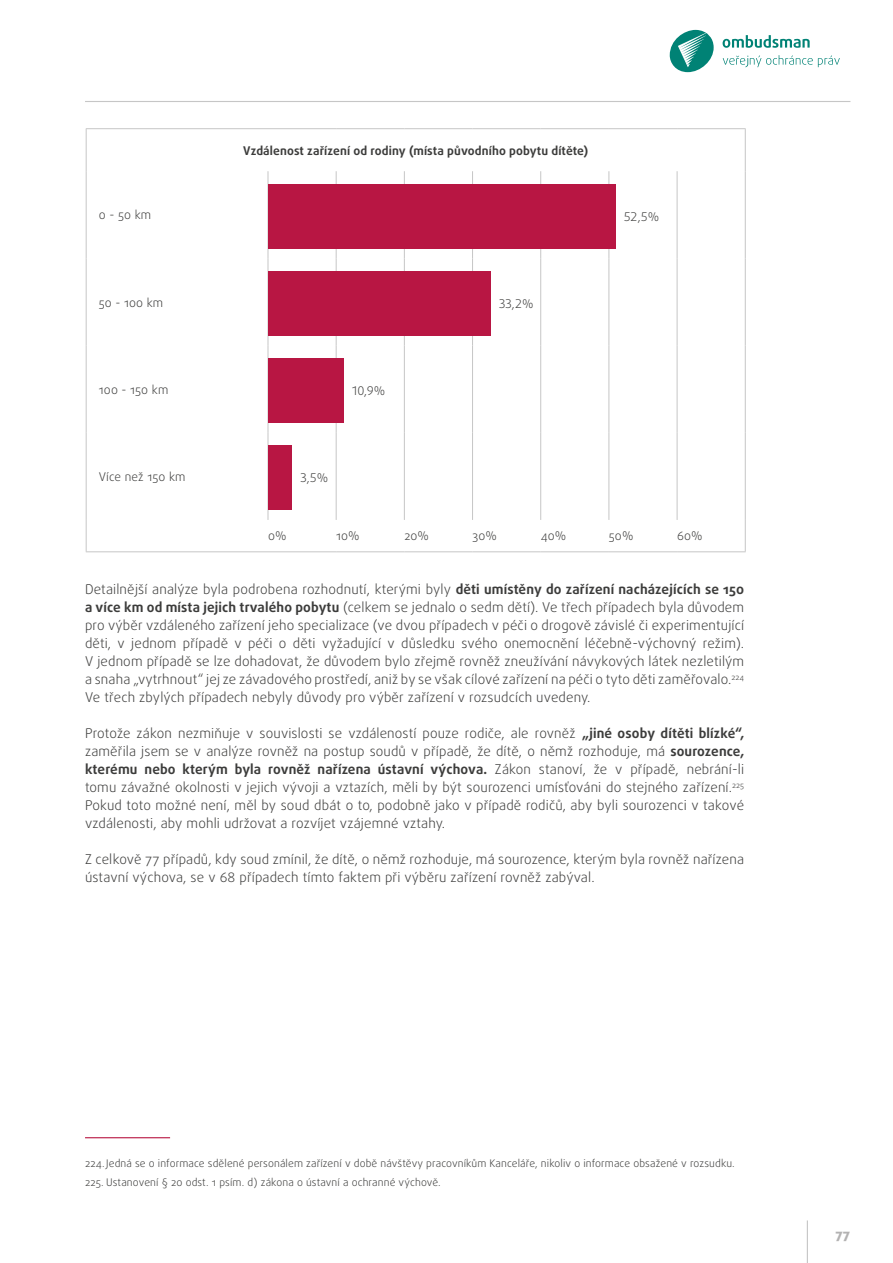
<style>
.page{position:relative;width:893px;height:1263px;background:#fff}
.page>*{position:absolute;margin:0;border:0;box-sizing:border-box;transform-origin:0 0}
.normal_text{font:300 13.5px/18px "Daxline Pro";letter-spacing:.01em;color:#3c3c3b;text-align:justify}
.t1{font:13.5px "Daxline Pro Extra Bold 2";color:#b3b2b2}
.table_text{font:12px "Daxline Pro Bold 2";letter-spacing:.01em;color:#3c3c3b}
.table_text-2{font:300 12px "Daxline Pro";letter-spacing:.01em;color:#3c3c3b}
.table_text-3{font:12px "Daxline Pro Light 2";letter-spacing:.01em;color:#3c3c3b}
.t2{font:300 10.5px "Daxline Pro";letter-spacing:.01em;color:#3c3c3b}
.s1{font-family:"Daxline Pro Bold 2";font-weight:400}
.s2{font-family:"Daxline Pro Light 2";font-weight:400}
</style>
<div class="page">
<hr style="left:807px;top:1220px;width:1px;height:43px;background:#c6c6c6">
<svg style="left:670px;top:30px;width:44px;height:42px"></svg>
<svg style="left:723px;top:35px;width:87px;height:13px"></svg>
<svg style="left:723px;top:55px;width:117px;height:12px"></svg>
<hr style="left:85px;top:101px;width:765px;height:1px;background:#c6c6c6">
<hr style="left:268px;top:171px;width:1px;height:87px;background:#c6c6c6">
<hr style="left:336px;top:171px;width:1px;height:87px;background:#c6c6c6">
<hr style="left:404px;top:171px;width:1px;height:87px;background:#c6c6c6">
<hr style="left:472px;top:171px;width:1px;height:87px;background:#c6c6c6">
<hr style="left:540px;top:171px;width:1px;height:87px;background:#c6c6c6">
<hr style="left:608px;top:171px;width:1px;height:87px;background:#c6c6c6">
<hr style="left:677px;top:171px;width:1px;height:87px;background:#c6c6c6">
<hr style="left:268px;top:258px;width:1px;height:88px;background:#c6c6c6">
<hr style="left:336px;top:258px;width:1px;height:88px;background:#c6c6c6">
<hr style="left:404px;top:258px;width:1px;height:88px;background:#c6c6c6">
<hr style="left:472px;top:258px;width:1px;height:88px;background:#c6c6c6">
<hr style="left:540px;top:258px;width:1px;height:88px;background:#c6c6c6">
<hr style="left:608px;top:258px;width:1px;height:88px;background:#c6c6c6">
<hr style="left:677px;top:258px;width:1px;height:88px;background:#c6c6c6">
<hr style="left:268px;top:346px;width:1px;height:87px;background:#c6c6c6">
<hr style="left:336px;top:346px;width:1px;height:87px;background:#c6c6c6">
<hr style="left:404px;top:346px;width:1px;height:87px;background:#c6c6c6">
<hr style="left:472px;top:346px;width:1px;height:87px;background:#c6c6c6">
<hr style="left:540px;top:346px;width:1px;height:87px;background:#c6c6c6">
<hr style="left:608px;top:346px;width:1px;height:87px;background:#c6c6c6">
<hr style="left:677px;top:346px;width:1px;height:87px;background:#c6c6c6">
<hr style="left:268px;top:433px;width:1px;height:87px;background:#c6c6c6">
<hr style="left:336px;top:433px;width:1px;height:87px;background:#c6c6c6">
<hr style="left:404px;top:433px;width:1px;height:87px;background:#c6c6c6">
<hr style="left:472px;top:433px;width:1px;height:87px;background:#c6c6c6">
<hr style="left:540px;top:433px;width:1px;height:87px;background:#c6c6c6">
<hr style="left:608px;top:433px;width:1px;height:87px;background:#c6c6c6">
<hr style="left:677px;top:433px;width:1px;height:87px;background:#c6c6c6">
<hr style="left:86px;top:128px;width:182px;height:1px;background:#c6c6c6">
<hr style="left:86px;top:129px;width:1px;height:42px;background:#c6c6c6">
<hr style="left:268px;top:128px;width:68px;height:1px;background:#c6c6c6">
<hr style="left:336px;top:128px;width:68px;height:1px;background:#c6c6c6">
<hr style="left:404px;top:128px;width:69px;height:1px;background:#c6c6c6">
<hr style="left:473px;top:128px;width:68px;height:1px;background:#c6c6c6">
<hr style="left:541px;top:128px;width:68px;height:1px;background:#c6c6c6">
<hr style="left:609px;top:128px;width:68px;height:1px;background:#c6c6c6">
<hr style="left:677px;top:128px;width:69px;height:1px;background:#c6c6c6">
<hr style="left:745px;top:129px;width:1px;height:42px;background:#c6c6c6">
<hr style="left:86px;top:171px;width:1px;height:87px;background:#c6c6c6">
<hr style="left:745px;top:171px;width:1px;height:87px;background:#c6c6c6">
<hr style="left:86px;top:258px;width:1px;height:88px;background:#c6c6c6">
<hr style="left:745px;top:258px;width:1px;height:88px;background:#c6c6c6">
<hr style="left:86px;top:346px;width:1px;height:87px;background:#c6c6c6">
<hr style="left:745px;top:346px;width:1px;height:87px;background:#c6c6c6">
<hr style="left:86px;top:433px;width:1px;height:87px;background:#c6c6c6">
<hr style="left:745px;top:433px;width:1px;height:87px;background:#c6c6c6">
<hr style="left:86px;top:520px;width:1px;height:31px;background:#c6c6c6">
<hr style="left:745px;top:520px;width:1px;height:31px;background:#c6c6c6">
<hr style="left:86px;top:551px;width:182px;height:1px;background:#c6c6c6">
<hr style="left:268px;top:551px;width:68px;height:1px;background:#c6c6c6">
<hr style="left:336px;top:551px;width:68px;height:1px;background:#c6c6c6">
<hr style="left:404px;top:551px;width:69px;height:1px;background:#c6c6c6">
<hr style="left:473px;top:551px;width:68px;height:1px;background:#c6c6c6">
<hr style="left:541px;top:551px;width:68px;height:1px;background:#c6c6c6">
<hr style="left:609px;top:551px;width:68px;height:1px;background:#c6c6c6">
<hr style="left:677px;top:551px;width:69px;height:1px;background:#c6c6c6">
<hr style="left:85px;top:1137px;width:85px;height:1px;background:#b81643">
<div style="left:268px;top:445px;width:24px;height:64px;background:#b81643"></div>
<div style="left:268px;top:358px;width:76px;height:64px;background:#b81643"></div>
<div style="left:268px;top:272px;width:223px;height:64px;background:#b81643"></div>
<div style="left:268px;top:185px;width:348px;height:64px;background:#b81643"></div>
<p class="table_text" style="left:243px;top:143px;width:347px">Vzdálenost zařízení od rodiny (místa původního pobytu dítěte)</p>
<p class="table_text-2" style="left:99px;top:207px;width:54px">0 - 50 km</p>
<p class="table_text-2" style="left:624px;top:209px;width:37px">52,5%</p>
<p class="table_text-2" style="left:99px;top:294px;width:66px">50 - 100 km</p>
<p class="table_text-2" style="left:499px;top:296px;width:36px">33,2%</p>
<p class="table_text-2" style="left:99px;top:382px;width:71px">100 - 150 km</p>
<p class="table_text-2" style="left:352px;top:383px;width:35px">10,9%</p>
<p class="table_text-2" style="left:99px;top:469px;width:88px">Více než 150 km</p>
<p class="table_text-2" style="left:301px;top:470px;width:29px">3,5%</p>
<p class="table_text-3" style="left:268px;top:528px;width:20px">0%</p>
<p class="table_text-3" style="left:336px;top:528px;width:25px">10%</p>
<p class="table_text-3" style="left:404px;top:528px;width:26px">20%</p>
<p class="table_text-3" style="left:473px;top:528px;width:26px">30%</p>
<p class="table_text-3" style="left:541px;top:528px;width:27px">40%</p>
<p class="table_text-3" style="left:609px;top:528px;width:26px">50%</p>
<p class="table_text-3" style="left:677px;top:528px;width:27px">60%</p>
<p class="normal_text" style="left:85px;top:580px;width:661px">Detailnější analýze byla podrobena rozhodnutí, kterými byly <span class="s1">děti umístěny do zařízení nacházejících se 150 a více km od místa jejich trvalého pobytu</span> (celkem se jednalo o sedm dětí). Ve třech případech byla důvodem pro výběr vzdáleného zařízení jeho specializace (ve dvou případech v péči o drogově závislé či experimentující děti, v jednom případě v péči o děti vyžadující v důsledku svého onemocnění léčebně‑výchovný režim).<br>V jednom případě se lze dohadovat, že důvodem bylo zřejmě rovněž zneužívání návykových látek nezletilým a snaha „vytrhnout“ jej ze závadového prostředí, aniž by se však cílové zařízení na péči o tyto děti zaměřovalo.<sup>224<br></sup>Ve třech zbylých případech nebyly důvody pro výběr zařízení v rozsudcích uvedeny.</p>
<p class="normal_text" style="left:85px;top:724px;width:661px">Protože zákon nezmiňuje v souvislosti se vzdáleností pouze rodiče, ale rovněž <span class="s1">„jiné osoby dítěti blízké“, </span>zaměřila jsem se v analýze rovněž na postup soudů v případě, že dítě, o němž rozhoduje, má <span class="s1">sourozence, kterému nebo kterým byla rovněž nařízena ústavní výchova.</span> Zákon stanoví, že v případě, nebrání‑li tomu závažné okolnosti v jejich vývoji a vztazích, měli by být sourozenci umísťováni do stejného zařízení.<sup>225<br></sup>Pokud toto možné není, měl by soud dbát o to, podobně jako v případě rodičů, aby byli sourozenci v takové vzdálenosti, aby mohli udržovat a rozvíjet vzájemné vztahy.</p>
<p class="normal_text" style="left:85px;top:850px;width:661px">Z celkově 77 případů, kdy soud zmínil, že dítě, o němž rozhoduje, má sourozence, kterým byla rovněž nařízena ústavní výchova, se v 68 případech tímto faktem při výběru zařízení rovněž zabýval.</p>
<p class="t2" style="left:85px;top:1156px;width:651px"><span class="s2">224.</span> Jedná se o informace sdělené personálem zařízení v době návštěvy pracovníkům Kanceláře, nikoliv o informace obsažené v rozsudku.</p>
<p class="t2" style="left:85px;top:1176px;width:357px"><span class="s2">225.</span> Ustanovení § 20 odst. 1 psím. d) zákona o ústavní a ochranné výchově.</p>
<p class="t1" style="left:835px;top:1225px;width:17px">77</p>
</div>
